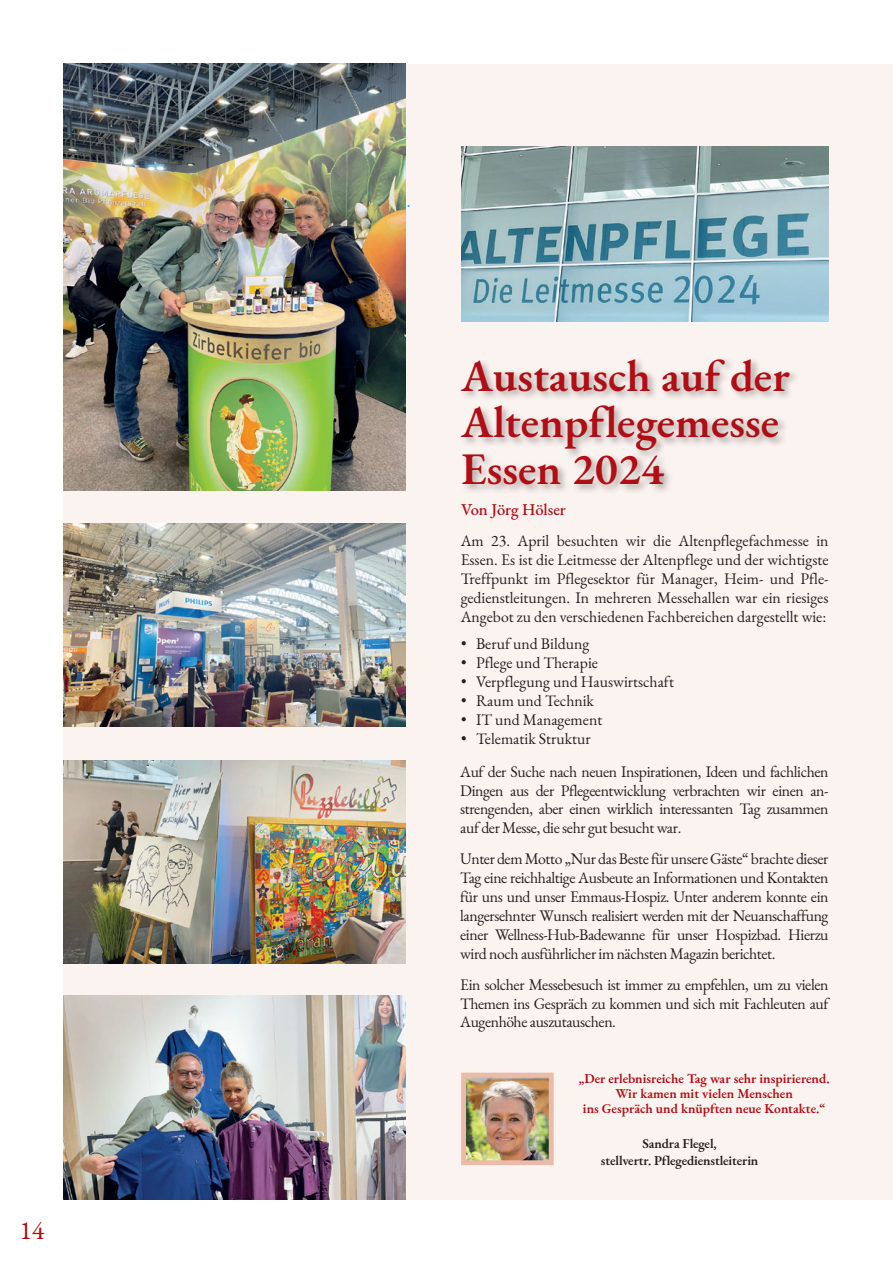
<style>
.page{position:relative;width:893px;height:1263px;background:#fff}
.page>*{position:absolute;margin:0;border:0;box-sizing:border-box;transform-origin:0 0}
.t1{font:600 45px/46.5px "EB Garamond";color:#b00d15}
.t2{font:26.1px "EB Garamond";color:#b00d15}
.t3{font:18px "Times";color:#00aeef}
.t4{font:500 16.5px "EB Garamond";color:#b00d15}
.t5{font:15.75px/18.9px "EB Garamond";letter-spacing:-.025em;color:#231f20;text-align:justify}
.t6{font:15.75px "EB Garamond";color:#231f20}
.t7{font:600 13.5px/15px "EB Garamond";color:#b00d15;text-align:center}
.Fließtext_-_schwarz{font:600 13.5px/16.5px "EB Garamond";letter-spacing:-.01em;color:#231f20;text-align:center}
</style>
<div class="page">
<div style="left:64px;top:64px;width:829px;height:1135px;background:#fbf3ef"></div>
<img style="left:64px;top:761px;width:342px;height:202px">
<img style="left:64px;top:523px;width:342px;height:203px">
<img style="left:64px;top:995px;width:342px;height:204px">
<img style="left:461px;top:147px;width:367px;height:175px">
<img style="left:64px;top:64px;width:342px;height:426px">
<div style="left:459px;top:357px;width:341px;height:138px;background:#231f20;opacity:.37"></div>
<img style="left:467px;top:1079px;width:81px;height:80px">
<div style="left:461px;top:1073px;width:93px;height:92px;border:5px solid #eabba9"></div>
<p class="t2" style="left:19px;top:1213px;width:27px">14</p>
<p class="t3" style="left:406px;top:184px;width:6px">.</p>
<p class="t1" style="left:461px;top:352px;width:330px">Austausch auf der<br>Altenpflegemesse<br>Essen 2024</p>
<p class="t4" style="left:461px;top:499px;width:106px">Von Jörg Hölser</p>
<p class="t5" style="left:461px;top:532px;width:369px">Am 23. April besuchten wir die Altenpflegefachmesse in Essen. Es ist die Leitmesse der Altenpflege und der wichtigste Treffpunkt im Pflegesektor für Manager, Heim- und Pfle&shy;gedienstleitungen. In mehreren Messehallen war ein riesiges Angebot zu den verschiedenen Fachbereichen dargestellt wie:</p>
<p class="t6" style="left:461px;top:634px;width:130px">• Beruf und Bildung</p>
<p class="t6" style="left:461px;top:652px;width:138px">• Pflege und Therapie</p>
<p class="t6" style="left:461px;top:671px;width:214px">• Verpflegung und Hauswirtschaft</p>
<p class="t6" style="left:461px;top:690px;width:134px">• Raum und Technik</p>
<p class="t6" style="left:461px;top:709px;width:143px">• IT und Management</p>
<p class="t6" style="left:461px;top:728px;width:131px">• Telematik Struktur</p>
<p class="t5" style="left:460px;top:762px;width:370px">Auf der Suche nach neuen Inspirationen, Ideen und fachlichen Dingen aus der Pflegeentwicklung verbrachten wir einen an&shy;strengenden, aber einen wirklich interessanten Tag zusammen auf der Messe, die sehr gut besucht war.</p>
<p class="t5" style="left:460px;top:849px;width:370px">Unter dem Motto „Nur das Beste für unsere Gäste“ brachte dieser Tag eine reichhaltige Ausbeute an Informationen und Kontakten für uns und unser Emmaus-Hospiz. Unter anderem konnte ein langersehnter Wunsch realisiert werden mit der Neuanschaffung einer Wellness-Hub-Badewanne für unser Hospizbad. Hierzu wird noch ausführlicher im nächsten Magazin berichtet.</p>
<p class="t5" style="left:460px;top:975px;width:370px">Ein solcher Messebesuch ist immer zu empfehlen, um zu vielen Themen ins Gespräch zu kommen und sich mit Fachleuten auf Augenhöhe auszutauschen.</p>
<p class="t7" style="left:579px;top:1070px;width:253px">„Der erlebnisreiche Tag war sehr inspirierend.<br>Wir kamen mit vielen Menschen<br>ins Gespräch und knüpften neue Kontakte.“</p>
<p class="Fließtext_-_schwarz" style="left:601px;top:1135px;width:159px">Sandra Flegel,<br>stellvertr. Pflegedienstleiterin</p>
</div>
